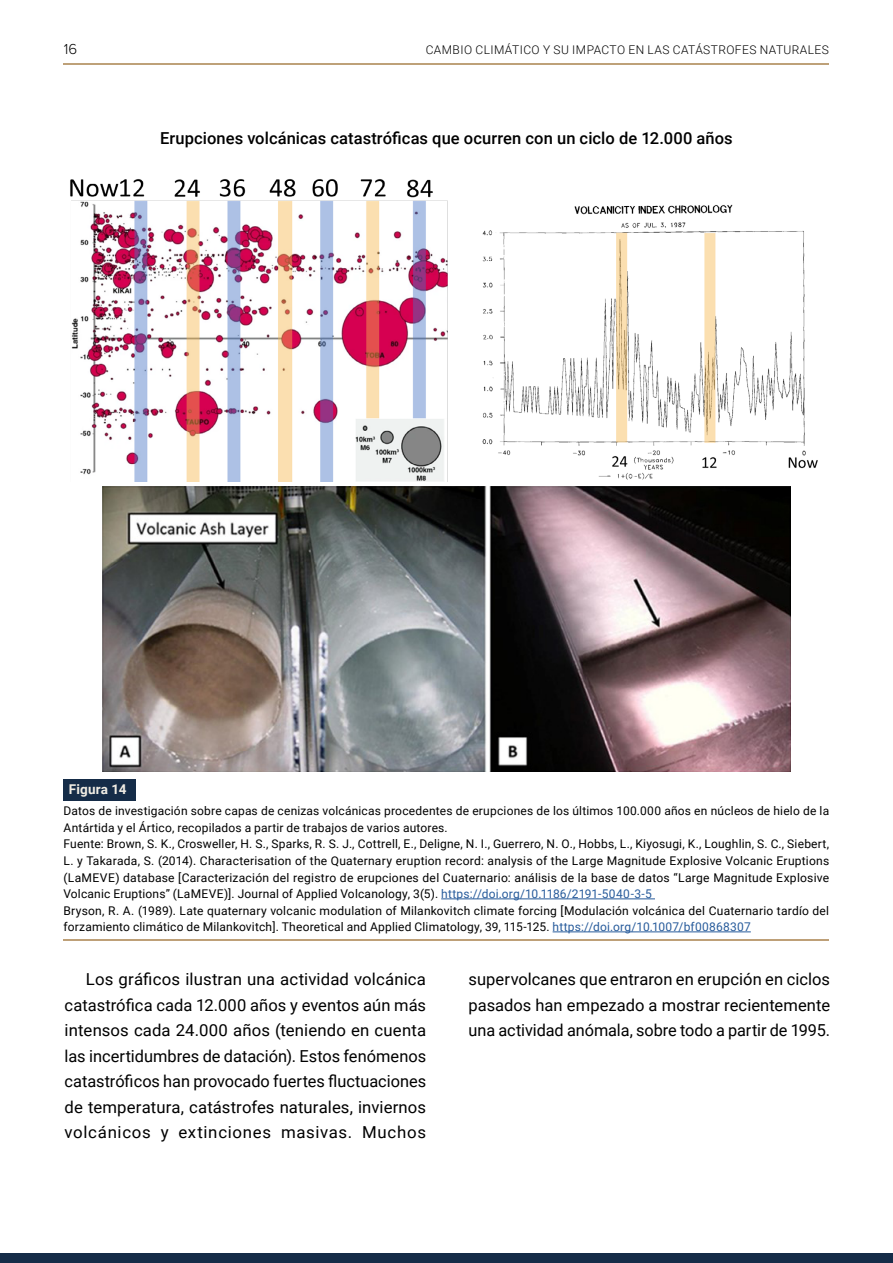
<style>
.page{position:relative;width:893px;height:1263px;background:#fff}
.page>*{position:absolute;margin:0;border:0;box-sizing:border-box;transform-origin:0 0}
.t1{font:16.5px/25.5px "Roboto";letter-spacing:.005em;color:#000;text-align:justify}
.t2{font:500 16.5px "Roboto";letter-spacing:.005em;color:#000}
.t3{font:300 15px "Proxima Nova";color:#000}
.t4{font:700 13.5px "Roboto";letter-spacing:.015em;color:#f1ede4}
.t5{font:12px/16.5px "Roboto";letter-spacing:.015em;color:#000}
.t6{font:300 12px "Roboto";letter-spacing:.035em;color:#000}
.s1{color:#275b9b}
</style>
<div class="page">
<hr style="left:64px;top:63px;width:765px;height:2px;background:#bea179">
<div style="left:0;top:1253px;width:893px;height:10px;background:#152c48"></div>
<img style="left:70px;top:179px;width:378px;height:303px">
<img style="left:482px;top:204px;width:336px;height:276px">
<img style="left:102px;top:486px;width:688px;height:286px">
<hr style="left:441px;top:898px;width:214px;height:1px;background:#275b9b">
<hr style="left:553px;top:931px;width:198px;height:1px;background:#275b9b">
<hr style="left:64px;top:939px;width:765px;height:2px;background:#bea078">
<div style="left:64px;top:779px;width:72px;height:22px;background:#152c48"></div>
<p class="t3" style="left:64px;top:38px;width:15px">16</p>
<p class="t6" style="left:426px;top:41px;width:405px">CAMBIO CLIMÁTICO Y SU IMPACTO EN LAS CATÁSTROFES NATURALES</p>
<h1 class="t2" style="left:160px;top:127px;width:574px">Erupciones volcánicas catastróficas que ocurren con un ciclo de 12.000 años</h1>
<p class="t4" style="left:69px;top:780px;width:59px">Figura 14</p>
<p class="t5" style="left:64px;top:802px;width:767px">Datos de investigación sobre capas de cenizas volcánicas procedentes de erupciones de los últimos 100.000 años en núcleos de hielo de la Antártida y el Ártico, recopilados a partir de trabajos de varios autores.<br>Fuente: Brown, S. K., Crosweller, H. S., Sparks, R. S. J., Cottrell, E., Deligne, N. I., Guerrero, N. O., Hobbs, L., Kiyosugi, K., Loughlin, S. C., Siebert, L. y Takarada, S. (2014). Characterisation of the Quaternary eruption record: analysis of the Large Magnitude Explosive Volcanic Eruptions (LaMEVE) database [Caracterización del registro de erupciones del Cuaternario: análisis de la base de datos “Large Magnitude Explosive Volcanic Eruptions” (LaMEVE)]. Journal of Applied Volcanology, 3(5). <span class="s1">https://doi.org/10.1186/2191-5040-3-5<br></span>Bryson, R. A. (1989). Late quaternary volcanic modulation of Milankovitch climate forcing [Modulación volcánica del Cuaternario tardío del forzamiento climático de Milankovitch]. Theoretical and Applied Climatology, 39, 115-125. <span class="s1">https://doi.org/10.1007/bf00868307</span></p>
<p class="t1" style="left:65px;top:966px;width:363px;text-indent:21px">Los gráficos ilustran una actividad volcánica catastrófica cada 12.000 años y eventos aún más intensos cada 24.000 años (teniendo en cuenta las incertidumbres de datación). Estos fenómenos catastróficos han provocado fuertes fluctuaciones de temperatura, catástrofes naturales, inviernos volcánicos y extinciones masivas. Muchos</p>
<h1 class="t1" style="left:469px;top:966px;width:363px">supervolcanes que entraron en erupción en ciclos pasados han empezado a mostrar recientemente una actividad anómala, sobre todo a partir de 1995.</h1>
</div>
